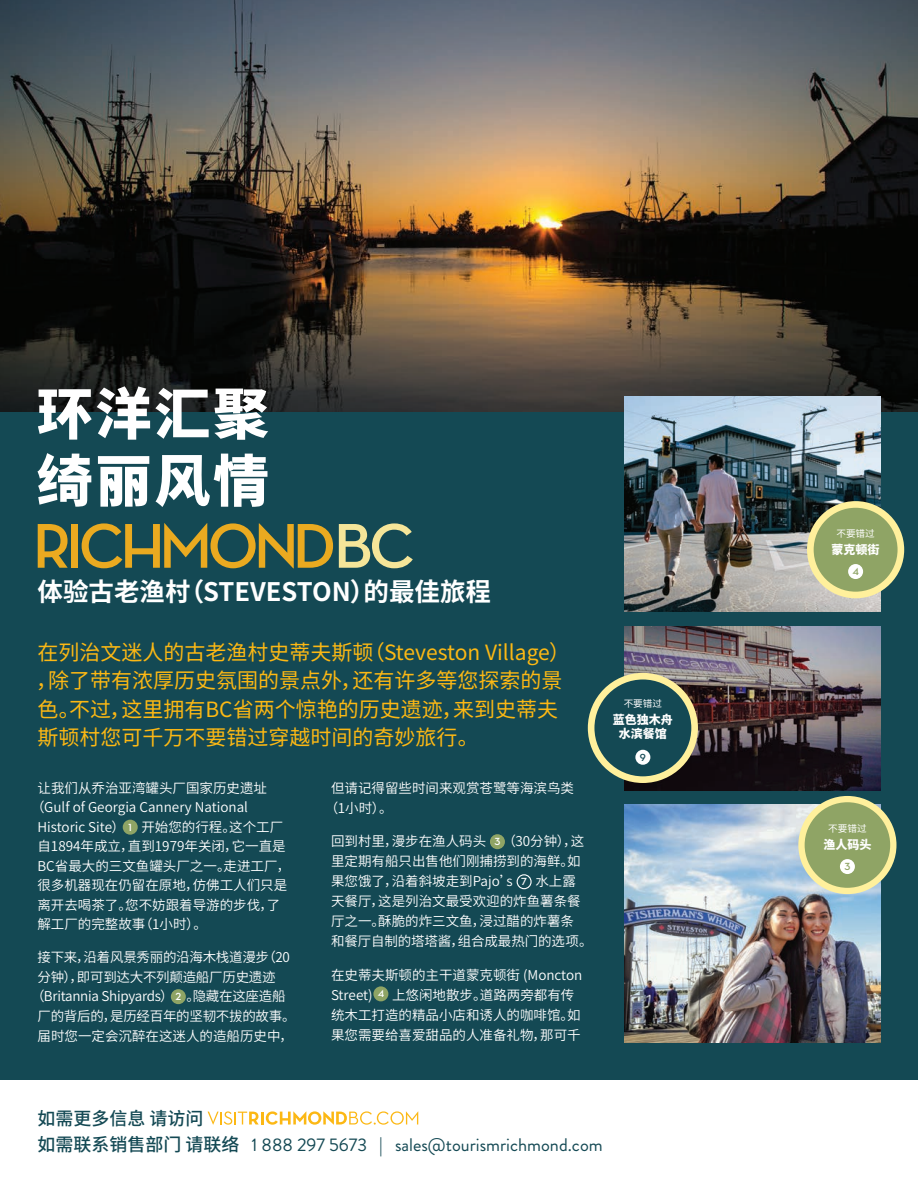
<style>
.page{position:relative;width:918px;height:1188px;background:#fff}
.page>*{position:absolute;margin:0;border:0;box-sizing:border-box;transform-origin:0 0}
.t1{font:700 25.5px "Source Han Sans CN";color:#fff}
.t2{font:21px/28.5px "Source Han Sans CN";color:#fcb814}
.t3{font:18.3px "Brandon Grotesque";color:#144954}
.t4{font:500 18px "Source Han Sans CN";color:#144954}
.t5{font:13.5px/20.1px "Source Han Sans CN";color:#fff}
.t6{font:13.5px "Source Han Sans CN";letter-spacing:-.02em;color:#fff}
.t7{font:800 12px/14.4px "Source Han Sans CN";color:#fff;text-align:center}
.t8{font:700 10.5px "Neutra Disp";color:#8fa465}
.t9{font:700 10.5px "Neutra Disp";color:#144954}
.t10{font:9.6px "Source Han Sans CN";color:#fff}
.s1{font-family:"Neutra Disp";font-weight:700;font-size:10.5px}
.s2{font-family:"Source Han Sans CN";font-weight:500;font-size:18px}
</style>
<div class="page">
<img style="left:0;top:0;width:918px;height:413px">
<div style="left:0;top:413px;width:918px;height:667px;background:#144954"></div>
<img style="left:625px;top:396px;width:255px;height:215px">
<div style="left:123px;top:820px;width:15px;height:15px;background:#8fa465;border-radius:50%"></div>
<div style="left:171px;top:989px;width:15px;height:15px;background:#8fa465;border-radius:50%"></div>
<div style="left:490px;top:834px;width:15px;height:15px;background:#8fa465;border-radius:50%"></div>
<div style="left:517px;top:874px;width:15px;height:15px;border:1px solid #fff;border-radius:50%"></div>
<div style="left:373px;top:986px;width:15px;height:15px;background:#8fa465;border-radius:50%"></div>
<img style="left:625px;top:805px;width:255px;height:237px">
<img style="left:625px;top:626px;width:255px;height:165px">
<div style="left:801px;top:799px;width:92px;height:92px;background:#8fa465;border-radius:50%"></div>
<div style="left:798px;top:796px;width:98px;height:98px;border:6px solid #fff09c;border-radius:50%"></div>
<div style="left:840px;top:859px;width:15px;height:15px;background:#fff;border-radius:50%"></div>
<div style="left:591px;top:676px;width:104px;height:104px;background:#144954;border-radius:50%"></div>
<div style="left:588px;top:673px;width:110px;height:110px;border:7px solid #fff09c;border-radius:50%"></div>
<div style="left:635px;top:750px;width:15px;height:15px;background:#fff;border-radius:50%"></div>
<svg style="left:208px;top:1111px;width:210px;height:14px"></svg>
<div style="left:810px;top:504px;width:91px;height:91px;background:#8fa465;border-radius:50%"></div>
<div style="left:807px;top:501px;width:97px;height:97px;border:7px solid #fff09c;border-radius:50%"></div>
<div style="left:848px;top:564px;width:15px;height:15px;background:#fff;border-radius:50%"></div>
<svg style="left:38px;top:524px;width:30px;height:44px"></svg>
<div style="left:71px;top:524px;width:7px;height:44px;background:#eaaa20"></div>
<svg style="left:82px;top:523px;width:251px;height:45px"></svg>
<svg style="left:339px;top:523px;width:74px;height:45px"></svg>
<svg style="left:38px;top:453px;width:229px;height:54px"></svg>
<svg style="left:38px;top:386px;width:230px;height:54px"></svg>
<h1 class="t1" style="left:38px;top:578px;width:455px">体验古老渔村（STEVESTON）的最佳旅程</h1>
<h2 class="t2" style="left:36px;top:638px;width:535px">在列治文迷人的古老渔村史蒂夫斯顿（Steveston Village），除了带有浓厚历史氛围的景点外，还有许多等您探索的景色。不过，这里拥有BC省两个惊艳的历史遗迹，来到史蒂夫斯顿村您可千万不要错过穿越时间的奇妙旅行。</h2>
<p class="t5" style="left:38px;top:778px;width:231px">让我们从乔治亚湾罐头厂国家历史遗址</p>
<p class="t5" style="left:31px;top:797px;width:218px">（Gulf of Georgia Cannery National</p>
<p class="t5" style="left:38px;top:817px;width:247px">Historic Site） <span class="s1">1</span> 开始您的行程。这个工厂</p>
<p class="t5" style="left:37px;top:836px;width:250px">自1894年成立，直到1979年关闭，它一直是</p>
<p class="t5" style="left:37px;top:856px;width:254px">BC省最大的三文鱼罐头厂之一。走进工厂，</p>
<p class="t5" style="left:37px;top:875px;width:251px">很多机器现在仍留在原地，仿佛工人们只是</p>
<p class="t5" style="left:37px;top:895px;width:244px">离开去喝茶了。您不妨跟着导游的步伐，了</p>
<p class="t5" style="left:37px;top:914px;width:171px">解工厂的完整故事（1小时）。</p>
<p class="t6" style="left:37px;top:950px;width:254px">接下来，沿着风景秀丽的沿海木栈道漫步（20</p>
<p class="t6" style="left:37px;top:969px;width:240px">分钟），即可到达大不列颠造船厂历史遗迹</p>
<p class="t6" style="left:31px;top:989px;width:256px">（Britannia Shipyards） <span class="s1">2</span> 。隐藏在这座造船</p>
<p class="t6" style="left:38px;top:1008px;width:260px">厂的背后的，是历经百年的坚韧不拔的故事。</p>
<p class="t5" style="left:38px;top:1026px;width:257px">届时您一定会沉醉在这迷人的造船历史中，</p>
<p class="t5" style="left:325px;top:778px;width:251px;text-indent:6px">但请记得留些时间来观赏苍鹭等海滨鸟类（1小时）。</p>
<p class="t5" style="left:331px;top:831px;width:263px">回到村里，漫步在渔人码头 <span class="s1">3</span> （30分钟），这里定期有船只出售他们刚捕捞到的海鲜。如果您饿了，沿着斜坡走到Pajo’s <span class="s1">7</span> 水上露天餐厅，这是列治文最受欢迎的炸鱼薯条餐厅之一。酥脆的炸三文鱼，浸过醋的炸薯条<br>和餐厅自制的塔塔酱，组合成最热门的选项。</p>
<p class="t5" style="left:331px;top:965px;width:253px">在史蒂夫斯顿的主干道蒙克顿街 (Moncton<br>Street) <sup>4</sup> 上悠闲地散步。道路两旁都有传统木工打造的精品小店和诱人的咖啡馆。如果您需要给喜爱甜品的人准备礼物，那可千</p>
<p class="t10" style="left:624px;top:698px;width:40px">不要错过</p>
<p class="t7" style="left:613px;top:713px;width:61px">蓝色独木舟水滨餐馆</p>
<p class="t9" style="left:640px;top:751px;width:8px">9</p>
<h3 class="t4" style="left:38px;top:1108px;width:168px">如需更多信息 请访问</h3>
<h3 class="t3" style="left:38px;top:1132px;width:567px"><span class="s2">如需联系销售部门 请联络</span> 1 888 297 5673 | sales@tourismrichmond.com</h3>
<p class="t10" style="left:836px;top:528px;width:40px">不要错过</p>
<p class="t7" style="left:832px;top:543px;width:49px">蒙克顿街</p>
<p class="t8" style="left:852px;top:566px;width:8px">4</p>
<p class="t10" style="left:828px;top:823px;width:40px">不要错过</p>
<p class="t7" style="left:823px;top:838px;width:49px">渔人码头</p>
<p class="t8" style="left:845px;top:861px;width:7px">3</p>
</div>
